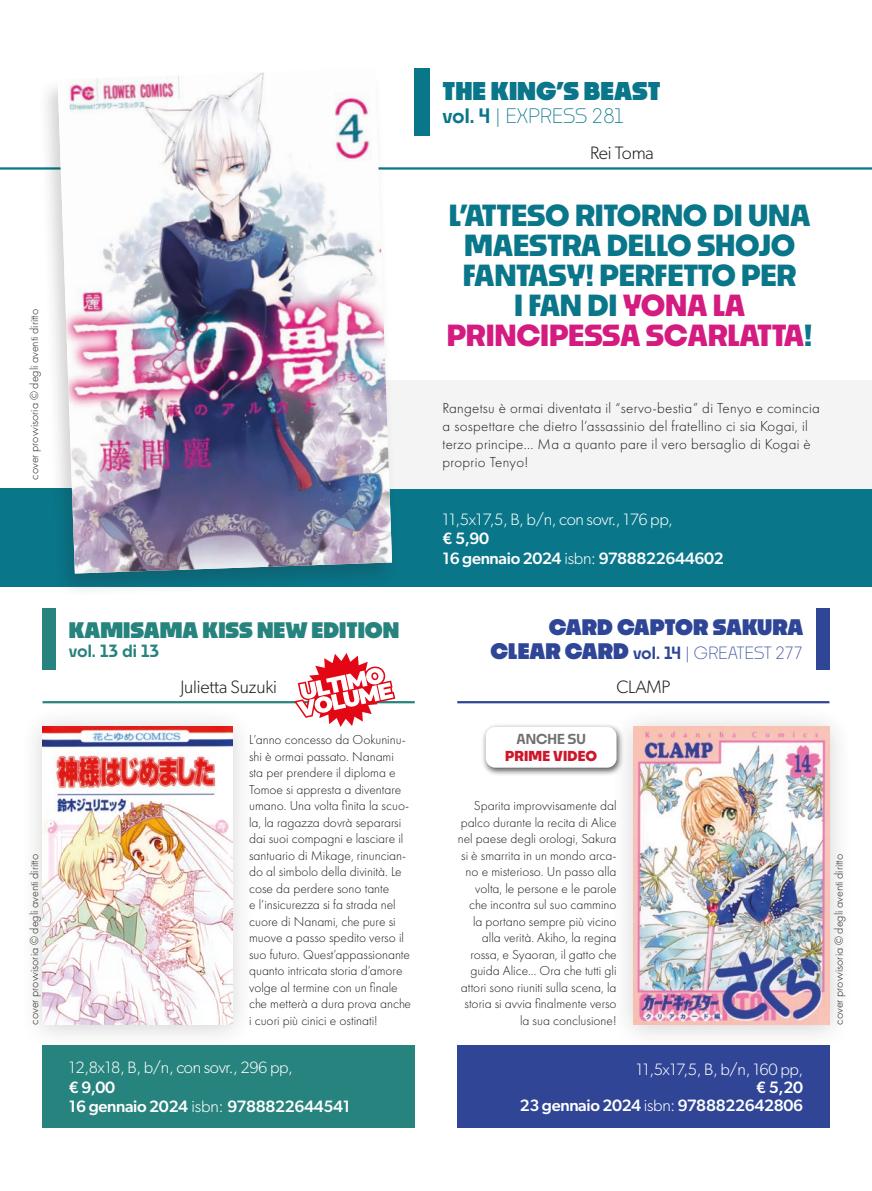
<style>
.page{position:relative;width:872px;height:1191px;background:#fff}
.page>*{position:absolute;margin:0;border:0;box-sizing:border-box;transform-origin:0 0}
.t1{font:700 28.5px/30px "Noka";letter-spacing:-.01em;color:#09768a;text-align:center}
.t2{font:700 28.5px "Noka";letter-spacing:-.01em;color:#d41c80}
.t3{font:900 24px "Noka";color:#09768a}
.t4{font:900 21px "Noka";color:#27837d}
.t5{font:900 21px "Noka";letter-spacing:-.01em;color:#2f4696}
.t6{font:300 19.5px "Noka";color:#09768a}
.t7{font:300 18px "Gibson";letter-spacing:-.01em;color:#1d1d1b}
.t8{font:500 16.5px "Gibson";letter-spacing:-.02em;color:#fff}
.t9{font:300 16.5px/19.5px "Gibson";letter-spacing:-.02em;color:#fff}
.t10{font:300 16.5px "Noka";color:#2f4696}
.t11{font:600 16.5px "Noka";letter-spacing:-.02em;color:#27837d}
.t12{font:300 15px/18px "Futura PT";letter-spacing:.02em;color:#1d1d1b}
.t13{font:300 13.5px/16.5px "Futura PT";color:#1d1d1b;text-align:right}
.t14{font:700 13.5px "Noka";letter-spacing:.01em;color:#ce162c}
.t15{font:600 13.5px "Noka";color:#70706f}
.t16{font:300 12px "Futura PT";color:#1d1d1b}
.s1{font-weight:600}
.s2{color:#d41c80}
.s3{color:#09768a}
.s4{font-weight:500}
.s5{font-weight:300}
.s6{font-weight:900;font-size:21px}
</style>
<div class="page">
<div style="left:816px;top:608px;width:13px;height:61px;background:#2f4696"></div>
<div style="left:43px;top:608px;width:13px;height:61px;background:#27837d"></div>
<hr style="left:457px;top:701px;width:372px;height:2px;background:#2f4696">
<hr style="left:43px;top:701px;width:372px;height:2px;background:#27837d">
<div style="left:609px;top:705px;width:244px;height:345px;background:#1d1d1b;opacity:.2"></div>
<img style="left:633px;top:727px;width:196px;height:297px">
<div style="left:19px;top:705px;width:237px;height:345px;background:#1d1d1b;opacity:.2"></div>
<img style="left:43px;top:727px;width:189px;height:297px">
<div style="left:481px;top:723px;width:143px;height:53px;background:#1d1d1b;opacity:.75"></div>
<div style="left:486px;top:727px;width:130px;height:40px;background:#fff;border-radius:9px"></div>
<svg style="left:294px;top:653px;width:101px;height:74px"></svg>
<div style="left:43px;top:1045px;width:371px;height:82px;background:#27837d"></div>
<div style="left:457px;top:1045px;width:372px;height:82px;background:#304596"></div>
<div style="left:0;top:488px;width:872px;height:99px;background:#09768a"></div>
<hr style="left:0;top:167px;width:872px;height:3px;background:#09768a">
<div style="left:415px;top:68px;width:15px;height:67px;background:#09768a"></div>
<div style="left:338px;top:380px;width:534px;height:108px;background:#f4f4f4"></div>
<div style="left:37px;top:66px;width:362px;height:532px;background:#1d1d1b;opacity:.2"></div>
<img style="left:58px;top:69px;width:334px;height:504px">
<p class="t16" style="left:27px;top:480px;width:172px;rotate:-90deg">cover provvisoria © degli aventi diritto</p>
<p class="t3" style="left:442px;top:76px;width:220px">THE KING’S BEAST</p>
<p class="t6" style="left:442px;top:103px;width:184px"><span class="s1">vol. 4</span> | EXPRESS 281</p>
<p class="t7" style="left:590px;top:142px;width:65px">Rei Toma</p>
<p class="t1" style="left:449px;top:199px;width:363px">L’ATTESO RITORNO DI UNA<br>MAESTRA DELLO SHOJO<br>FANTASY! PERFETTO PER</p>
<p class="t1" style="left:514px;top:289px;width:233px">I FAN DI <span class="s2">YONA LA</span></p>
<p class="t2" style="left:447px;top:317px;width:367px">PRINCIPESSA SCARLATTA<span class="s3">!</span></p>
<p class="t12" style="left:442px;top:399px;width:379px">Rangetsu è ormai diventata il “servo-bestia” di Tenyo e comincia a sospettare che dietro l’assassinio del fratellino ci sia Kogai, il terzo principe... Ma a quanto pare il vero bersaglio di Kogai è proprio Tenyo!</p>
<p class="t4" style="left:69px;top:616px;width:332px">KAMISAMA KISS NEW EDITION</p>
<p class="t11" style="left:69px;top:640px;width:92px">vol. 13 di 13</p>
<p class="t9" style="left:442px;top:509px;width:232px">11,5x17,5, B, b/n, con sovr., 176 pp, <span class="s4">€ 5,90</span></p>
<p class="t8" style="left:442px;top:548px;width:283px">16 gennaio 2024 <span class="s5">isbn:</span> 9788822644602</p>
<p class="t5" style="left:549px;top:614px;width:256px">CARD CAPTOR SAKURA</p>
<p class="t10" style="left:490px;top:643px;width:314px"><span class="s6">CLEAR CARD</span> <span class="s1">vol. 14</span> | GREATEST 277</p>
<p class="t7" style="left:180px;top:675px;width:98px">Julietta Suzuki</p>
<p class="t7" style="left:616px;top:675px;width:56px">CLAMP</p>
<p class="t15" style="left:516px;top:730px;width:71px">ANCHE SU</p>
<p class="t14" style="left:505px;top:747px;width:94px">PRIME VIDEO</p>
<p class="t13" style="left:249px;top:731px;width:163px;text-align:left">L’anno concesso da Ookuninu&shy;shi è ormai passato. Nanami sta per prendere il diploma e<br>Tomoe si appresta a diventare umano. Una volta finita la scuo&shy;la, la ragazza dovrà separarsi dai suoi compagni e lasciare il santuario di Mikage, rinuncian&shy;do al simbolo della divinità. Le cose da perdere sono tante<br>e l’insicurezza si fa strada nel cuore di Nanami, che pure si muove a passo spedito verso il suo futuro. Quest’appassionante quanto intricata storia d’amore volge al termine con un finale che metterà a dura prova anche i cuori più cinici e ostinati!</p>
<p class="t13" style="left:458px;top:797px;width:160px">Sparita improvvisamente dal palco durante la recita di Alice nel paese degli orologi, Sakura si è smarrita in un mondo arca&shy;no e misterioso. Un passo alla volta, le persone e le parole che incontra sul suo cammino la portano sempre più vicino alla verità. Akiho, la regina rossa, e Syaoran, il gatto che guida Alice... Ora che tutti gli attori sono riuniti sulla scena, la storia si avvia finalmente verso la sua conclusione!</p>
<p class="t16" style="left:27px;top:1024px;width:172px;rotate:-90deg">cover provvisoria © degli aventi diritto</p>
<p class="t16" style="left:832px;top:1024px;width:172px;rotate:-90deg">cover provvisoria © degli aventi diritto</p>
<p class="t9" style="left:69px;top:1057px;width:225px">12,8x18, B, b/n, con sovr., 296 pp,</p>
<p class="t8" style="left:69px;top:1077px;width:48px">€ 9,00</p>
<p class="t8" style="left:69px;top:1096px;width:283px">16 gennaio 2024 <span class="s5">isbn:</span> 9788822644541</p>
<p class="t9" style="left:636px;top:1059px;width:168px">11,5x17,5, B, b/n, 160 pp,</p>
<p class="t8" style="left:756px;top:1077px;width:48px">€ 5,20</p>
<p class="t8" style="left:519px;top:1095px;width:285px">23 gennaio 2024 <span class="s5">isbn:</span> 9788822642806</p>
</div>
